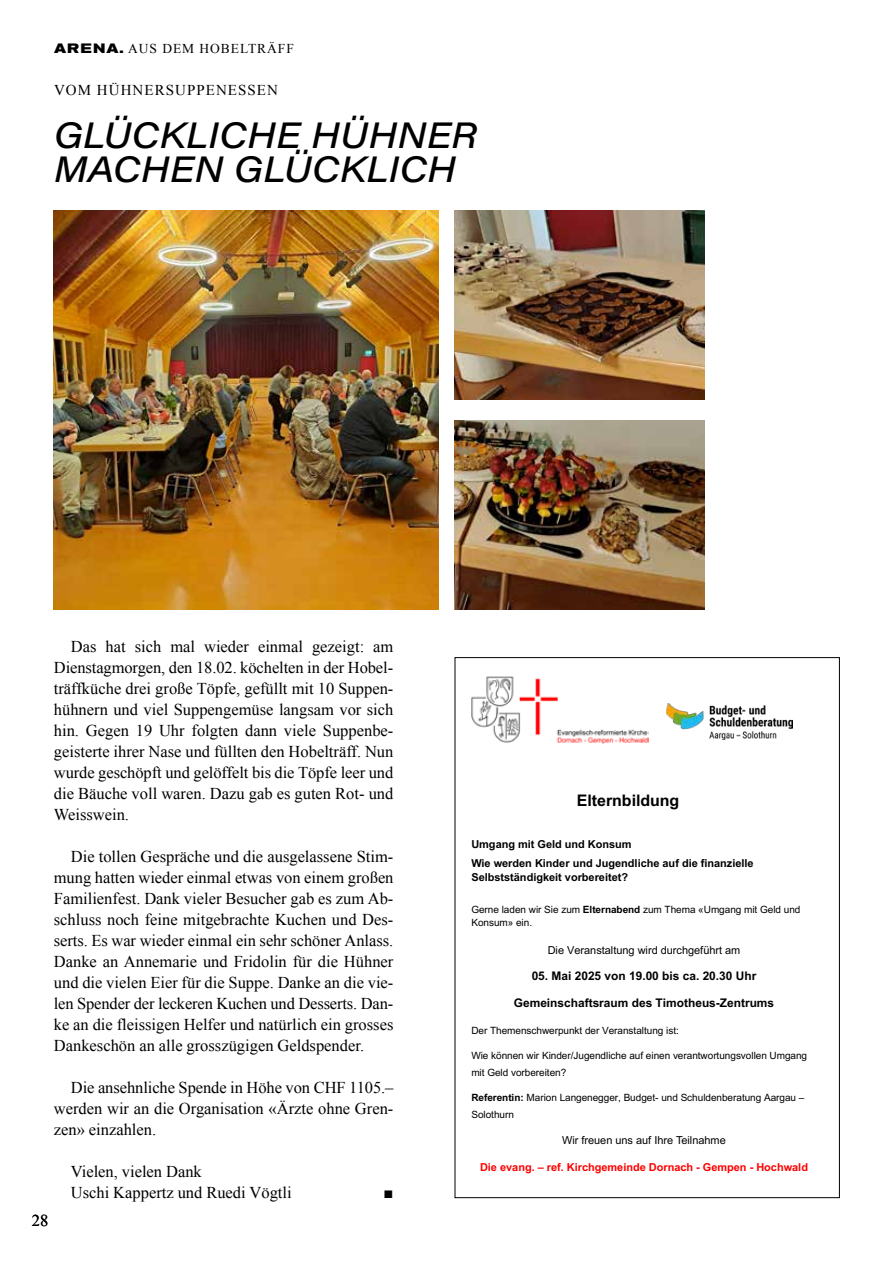
<style>
.page{position:relative;width:893px;height:1263px;background:#fff}
.page>*{position:absolute;margin:0;border:0;box-sizing:border-box;transform-origin:0 0}
.t1{font:36px/34.5px "Acumin Variable Concept";letter-spacing:.005em;color:#000}
.t2{font:16.5px/21px "Times New Roman";color:#000;text-align:justify}
.t3{font:700 15.9px "Arial";letter-spacing:-.005em;color:#000}
.t4{font:15px "Times New Roman";letter-spacing:.07em;color:#000}
.t5{font:13.5px "Times New Roman";letter-spacing:.07em;color:#000}
.t6{font:700 11.85px "Arial";color:#000}
.t7{font:700 10.95px/19.5px "Arial";color:#000}
.t8{font:10.95px "Arial";color:#000}
.t9{font:700 10.95px "Arial";color:#f00}
.t10{font:10.05px/17.1px "Arial";letter-spacing:-.005em;color:#000}
.s1{font-family:"Akzidenz Grotesk BE";font-weight:700;font-stretch:expanded}
.s2{font-weight:700}
</style>
<div class="page">
<img style="left:54px;top:211px;width:384px;height:399px">
<img style="left:455px;top:211px;width:250px;height:189px">
<img style="left:455px;top:421px;width:250px;height:189px">
<img style="left:471px;top:676px;width:177px;height:67px">
<img style="left:666px;top:704px;width:127px;height:36px">
<p class="t5" style="left:54px;top:39px;width:241px"><span class="s1">ARENA.</span> AUS DEM HOBELTRÄFF</p>
<p class="t4" style="left:54px;top:80px;width:225px">VOM HÜHNERSUPPENESSEN</p>
<h1 class="t1" style="left:54px;top:116px;width:425px">GLÜCKLICHE HÜHNER<br>MACHEN GLÜCKLICH</h1>
<p class="t2" style="left:54px;top:635px;width:341px;text-indent:17px">Das hat sich mal wieder einmal gezeigt: am Dienstagmorgen, den 18.02. köchelten in der Hobel&shy;träffküche drei große Töpfe, gefüllt mit 10 Suppen&shy;hühnern und viel Suppengemüse langsam vor sich hin. Gegen 19 Uhr folgten dann viele Suppenbe&shy;geisterte ihrer Nase und füllten den Hobelträff. Nun wurde geschöpft und gelöffelt bis die Töpfe leer und die Bäuche voll waren. Dazu gab es guten Rot- und Weisswein.</p>
<p class="t2" style="left:54px;top:845px;width:341px;text-indent:17px">Die tollen Gespräche und die ausgelassene Stim&shy;mung hatten wieder einmal etwas von einem großen Familienfest. Dank vieler Besucher gab es zum Ab&shy;schluss noch feine mitgebrachte Kuchen und Des&shy;serts. Es war wieder einmal ein sehr schöner Anlass.<br>Danke an Annemarie und Fridolin für die Hühner und die vielen Eier für die Suppe. Danke an die vie&shy;len Spender der leckeren Kuchen und Desserts. Dan&shy;ke an die fleissigen Helfer und natürlich ein grosses Dankeschön an alle grosszügigen Geldspender.</p>
<p class="t2" style="left:54px;top:1076px;width:341px;text-indent:17px">Die ansehnliche Spende in Höhe von CHF 1105.– werden wir an die Organisation «Ärzte ohne Gren&shy;zen» einzahlen.</p>
<p class="t2" style="left:71px;top:1160px;width:222px">Vielen, vielen Dank<br>Uschi Kappertz und Ruedi Vögtli</p>
<p class="t2" style="left:383px;top:1181px;width:11px">■</p>
<p class="t2" style="left:32px;top:1209px;width:18px">28</p>
<p class="t3" style="left:577px;top:789px;width:104px">Elternbildung</p>
<p class="t7" style="left:471px;top:834px;width:284px">Umgang mit Geld und Konsum<br>Wie werden Kinder und Jugendliche auf die finanzielle</p>
<p class="t7" style="left:471px;top:867px;width:158px">Selbstständigkeit vorbereitet?</p>
<p class="t10" style="left:471px;top:903px;width:331px;line-height:13px">Gerne laden wir Sie zum <span class="s2">Elternabend</span> zum Thema «Umgang mit Geld und<br>Konsum» ein.</p>
<p class="t8" style="left:548px;top:943px;width:194px">Die Veranstaltung wird durchgeführt am</p>
<p class="t6" style="left:532px;top:968px;width:226px">05. Mai 2025 von 19.00 bis ca. 20.30 Uhr</p>
<p class="t6" style="left:514px;top:994px;width:262px">Gemeinschaftsraum des Timotheus-Zentrums</p>
<p class="t10" style="left:471px;top:1021px;width:209px">Der Themenschwerpunkt der Veranstaltung ist:</p>
<p class="t10" style="left:471px;top:1046px;width:337px">Wie können wir Kinder/Jugendliche auf einen verantwortungsvollen Umgang mit Geld vorbereiten?</p>
<p class="t10" style="left:471px;top:1089px;width:335px"><span class="s2">Referentin:</span> Marion Langenegger, Budget- und Schuldenberatung Aargau –<br>Solothurn</p>
<p class="t8" style="left:562px;top:1133px;width:165px">Wir freuen uns auf Ihre Teilnahme</p>
<p class="t9" style="left:480px;top:1159px;width:329px">Die evang. – ref. Kirchgemeinde Dornach - Gempen - Hochwald</p>
</div>
